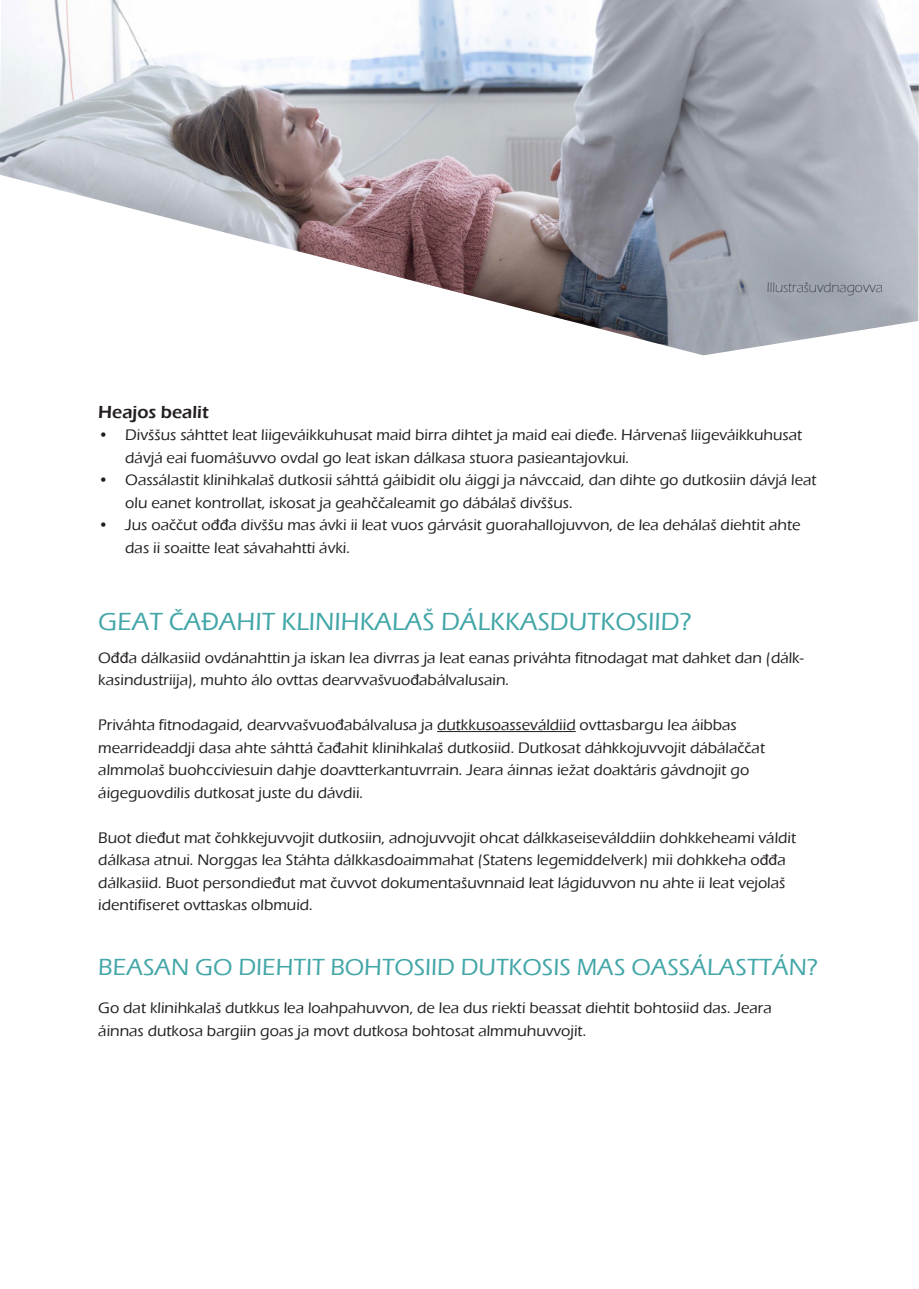
<style>
.page{position:relative;width:919px;height:1289px;background:#fff}
.page>*{position:absolute;margin:0;border:0;box-sizing:border-box;transform-origin:0 0}
.t1{font:500 25.5px "Eras ITC";color:#43a6a7}
.t2{font:500 24px "Eras ITC";color:#43a6a7}
.t3{font:600 18px "Eras ITC";color:#231f20}
.t4{font:500 15.75px/22.5px "Eras ITC";color:#231f20}
.t5{font:300 14.25px "Eras ITC";color:#2c2f3b}
.s1{font-family:"Myriad Pro";font-weight:400}
</style>
<div class="page">
<hr style="left:437px;top:731px;width:138px;height:1px;background:#231f20">
<img style="left:0;top:0;width:918px;height:355px">
<p class="t5" style="left:766px;top:279px;width:118px">Illustrašuvdnagovva</p>
<p class="t3" style="left:98px;top:401px;width:112px">Heajos bealit</p>
<p class="t4" style="left:125px;top:424px;width:678px;text-indent:-27px">• Divššus sáhttet leat liigeváikkuhusat maid birra dihtet ja maid eai die<span class="s1">đ</span>e. Hárvenaš liigeváikkuhusat dávjá eai fuomášuvvo ovdal go leat iskan dálkasa stuora pasieantajovkui.</p>
<p class="t4" style="left:125px;top:469px;width:692px;text-indent:-27px">• Oassálastit klinihkalaš dutkosii sáhttá gáibidit olu áiggi ja návccaid, dan dihte go dutkosiin dávjá leat olu eanet kontrollat, iskosat ja geah<span class="s1">čč</span>aleamit go dábálaš divššus.</p>
<p class="t4" style="left:125px;top:514px;width:676px;text-indent:-27px">• Jus oa<span class="s1">čč</span>ut o<span class="s1">đđ</span>a divššu mas ávki ii leat vuos gárvásit guorahallojuvvon, de lea dehálaš diehtit ahte das ii soaitte leat sávahahtti ávki.</p>
<h1 class="t1" style="left:98px;top:607px;width:594px">GEAT <span class="s1">Č</span>A<span class="s1">Đ</span>AHIT KLINIHKALAŠ DÁLKKASDUTKOSIID?</h1>
<p class="t4" style="left:98px;top:646px;width:707px">O<span class="s1">đđ</span>a dálkasiid ovdánahttin ja iskan lea divrras ja leat eanas priváhta fitnodagat mat dahket dan (dálk&shy;kasindustriija), muhto álo ovttas dearvvašvuo<span class="s1">đ</span>abálvalusain.</p>
<p class="t4" style="left:98px;top:714px;width:668px">Priváhta fitnodagaid, dearvvašvuo<span class="s1">đ</span>abálvalusa ja dutkkusoasseváldiid ovttasbargu lea áibbas mearrideaddji dasa ahte sáhttá <span class="s1">č</span>a<span class="s1">đ</span>ahit klinihkalaš dutkosiid. Dutkosat dáhkkojuvvojit dábála<span class="s1">čč</span>at almmolaš buohcciviesuin dahje doavtterkantuvrrain. Jeara áinnas iežat doaktáris gávdnojit go áigeguovdilis dutkosat juste du dávdii.</p>
<p class="t4" style="left:98px;top:826px;width:699px">Buot die<span class="s1">đ</span>ut mat <span class="s1">č</span>ohkkejuvvojit dutkosiin, adnojuvvojit ohcat dálkkaseiseválddiin dohkkeheami váldit dálkasa atnui. Norggas lea Stáhta dálkkasdoaimmahat (Statens legemiddelverk) mii dohkkeha o<span class="s1">đđ</span>a dálkasiid. Buot persondie<span class="s1">đ</span>ut mat <span class="s1">č</span>uvvot dokumentašuvnnaid leat lágiduvvon nu ahte ii leat vejolaš identifiseret ovttaskas olbmuid.</p>
<h2 class="t2" style="left:98px;top:953px;width:721px">BEASAN GO DIEHTIT BOHTOSIID DUTKOSIS MAS OASSÁLASTTÁN?</h2>
<p class="t4" style="left:98px;top:997px;width:675px">Go dat klinihkalaš dutkkus lea loahpahuvvon, de lea dus riekti beassat diehtit bohtosiid das. Jeara áinnas dutkosa bargiin goas ja movt dutkosa bohtosat almmuhuvvojit.</p>
</div>
